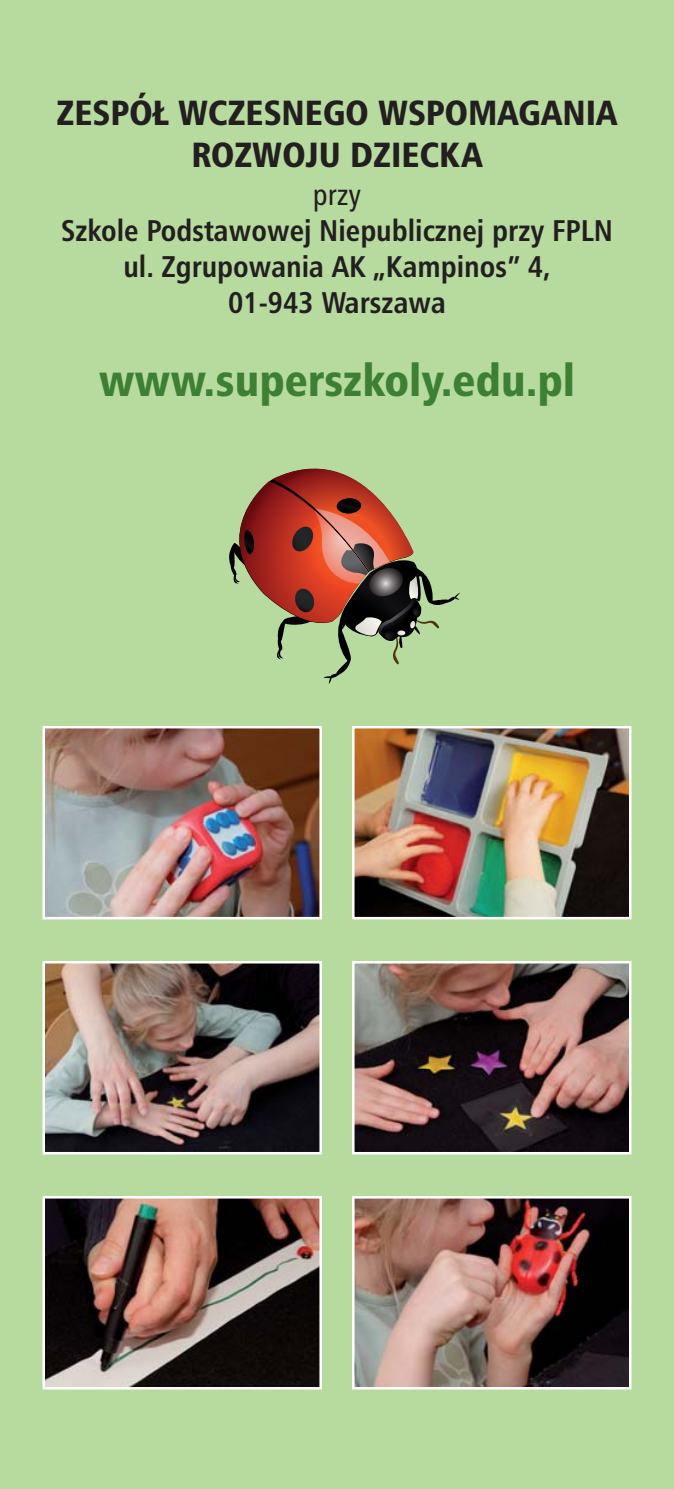
<style>
.page{position:relative;width:674px;height:1489px;background:#fff}
.page>*{position:absolute;margin:0;border:0;box-sizing:border-box;transform-origin:0 0}
.t1{font:900 condensed 45px "Humanist Triple Seven PL";color:#3d8033}
.t2{font:900 condensed 35px/42px "Humanist Triple Seven PL";color:#231f20;text-align:center}
.t3{font:700 condensed 30px/36px "Humanist Triple Seven PL";color:#231f20;text-align:center}
.t4{font:condensed 30px "Humanist Triple Seven PL";color:#231f20}
</style>
<div class="page">
<div style="left:0;top:0;width:673px;height:1488px;background:#b7da9f"></div>
<img style="left:45px;top:729px;width:274px;height:187px">
<div style="left:42px;top:726px;width:280px;height:193px;border:2px solid #fff"></div>
<img style="left:355px;top:729px;width:273px;height:187px">
<div style="left:352px;top:726px;width:279px;height:193px;border:2px solid #fff"></div>
<img style="left:45px;top:963px;width:274px;height:188px">
<div style="left:42px;top:960px;width:280px;height:194px;border:2px solid #fff"></div>
<img style="left:355px;top:963px;width:273px;height:188px">
<div style="left:352px;top:960px;width:279px;height:194px;border:2px solid #fff"></div>
<img style="left:45px;top:1198px;width:274px;height:188px">
<div style="left:42px;top:1195px;width:280px;height:194px;border:2px solid #fff"></div>
<img style="left:355px;top:1198px;width:273px;height:188px">
<div style="left:352px;top:1195px;width:279px;height:194px;border:2px solid #fff"></div>
<svg style="left:229px;top:468px;width:231px;height:215px"></svg>
<p class="t2" style="left:57px;top:94px;width:562px">ZESPÓŁ WCZESNEGO WSPOMAGANIA<br>ROZWOJU DZIECKA</p>
<p class="t4" style="left:313px;top:183px;width:50px">przy</p>
<p class="t3" style="left:61px;top:215px;width:553px">Szkole Podstawowej Niepublicznej przy FPLN ul. Zgrupowania AK „Kampinos” 4,<br>01-943 Warszawa</p>
<h1 class="t1" style="left:99px;top:361px;width:477px">www.superszkoly.edu.pl</h1>
</div>
